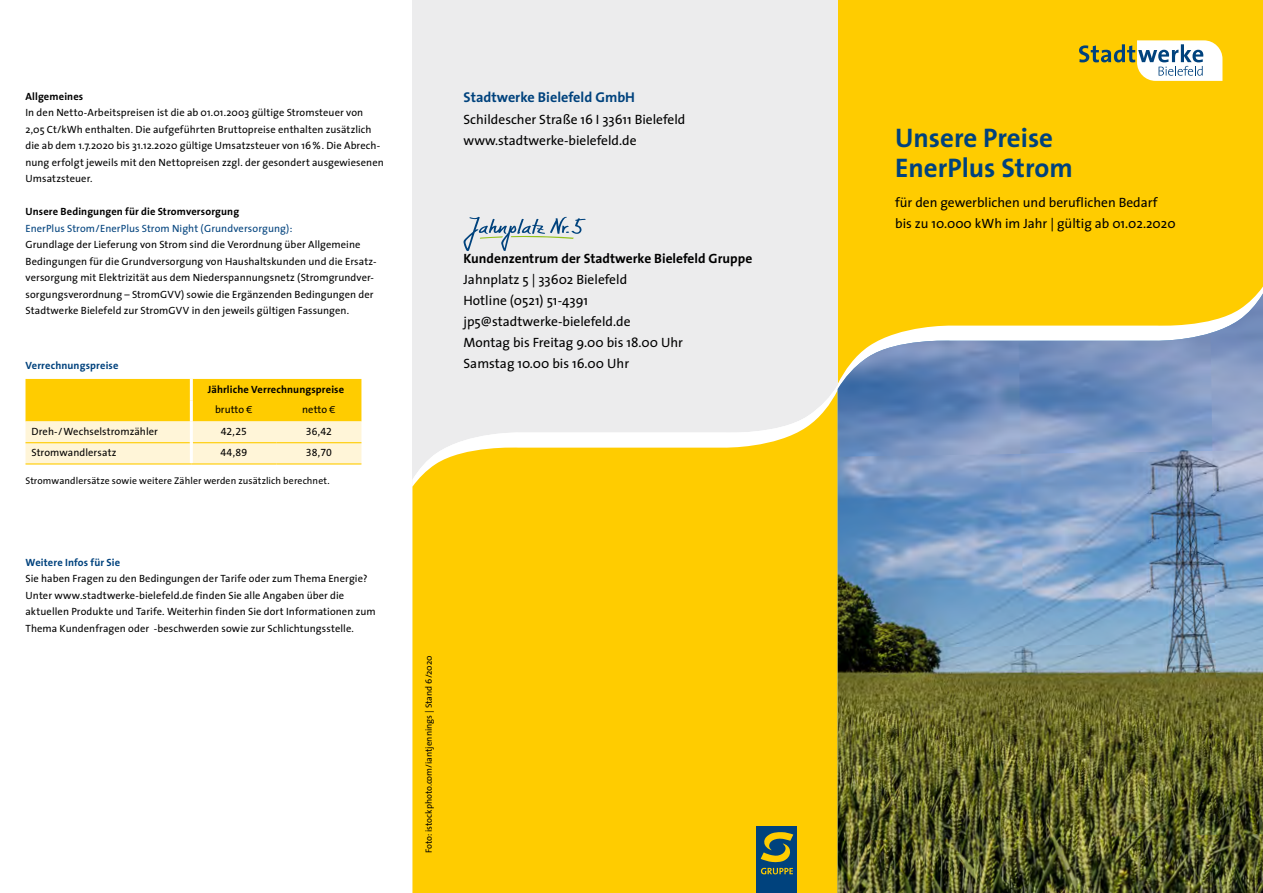
<style>
.page{position:relative;width:1263px;height:893px;background:#fff}
.page>*{position:absolute;margin:0;border:0;box-sizing:border-box;transform-origin:0 0}
.t1{font:700 27px/30px "The Sans";color:#00427d}
.t2{font:700 14.25px "The Sans";color:#00427d}
.t3{font:13.5px/21px "The Sans";color:#000}
.t4{font:700 13.5px "The Sans";color:#000}
.t5{font:10.5px/16.5px "The Sans";letter-spacing:.005em;color:#000}
.t6{font:700 10.5px/19.2px "The Sans";letter-spacing:.01em;color:#000}
.t7{font:10.5px "The Sans";letter-spacing:.005em;color:#00427d}
.t8{font:700 10.5px "The Sans";letter-spacing:.015em;color:#00427d}
.t9{font:10.5px "The Sans Expert";letter-spacing:.01em;color:#000}
.t10{font:9.75px "The Sans";letter-spacing:.01em;color:#000}
.t11{font:9px "The Sans";color:#000}
.s1{font-weight:400}
.s2{font-family:"Eurozeichen";font-weight:400}
.s3{font-family:"Eurozeichen"}
</style>
<div class="page">
<div style="left:838px;top:0;width:425px;height:893px;background:#fc0"></div>
<div style="left:412px;top:0;width:426px;height:893px;background:#ececed"></div>
<svg style="left:412px;top:390px;width:426px;height:503px;background:#fdd01b"></svg>
<svg style="left:26px;top:379px;width:335px;height:84px;background:#ffe069"></svg>
<hr style="left:26px;top:442px;width:164px;height:1px;background:#fc0">
<hr style="left:193px;top:442px;width:83px;height:1px;background:#fc0">
<hr style="left:276px;top:442px;width:85px;height:1px;background:#fc0">
<hr style="left:190px;top:379px;width:3px;height:21px;background:#fff">
<hr style="left:190px;top:400px;width:3px;height:21px;background:#fff">
<hr style="left:190px;top:421px;width:3px;height:22px;background:#fff">
<hr style="left:190px;top:443px;width:3px;height:20px;background:#fff">
<hr style="left:26px;top:463px;width:165px;height:2px;background:#fc0">
<hr style="left:191px;top:463px;width:85px;height:2px;background:#fc0">
<hr style="left:276px;top:463px;width:85px;height:2px;background:#fc0">
<svg style="left:1079px;top:40px;width:143px;height:41px"></svg>
<div style="left:757px;top:827px;width:40px;height:52px;background:#00427d"></div>
<svg style="left:761px;top:832px;width:32px;height:30px"></svg>
<svg style="left:761px;top:868px;width:32px;height:6px"></svg>
<div style="left:757px;top:880px;width:40px;height:13px;background:#00427d"></div>
<img style="left:838px;top:294px;width:425px;height:599px">
<svg style="left:463px;top:217px;width:123px;height:34px"></svg>
<p class="t6" style="left:26px;top:86px;width:59px">Allgemeines</p>
<p class="t5" style="left:26px;top:104px;width:360px">In den Netto-Arbeitspreisen ist die ab 01.01.2003 gültige Stromsteuer von 2,05 Ct/kWh enthalten. Die aufgeführten Bruttopreise enthalten zusätzlich die ab dem 1.7.2020 bis 31.12.2020 gültige Umsatzsteuer von 16%. Die Abrech&shy;nung erfolgt jeweils mit den Nettopreisen zzgl. der gesondert ausgewiesenen Umsatzsteuer.</p>
<p class="t6" style="left:26px;top:202px;width:215px">Unsere Bedingungen für die Stromversorgung</p>
<p class="t7" style="left:26px;top:219px;width:269px">EnerPlus Strom/EnerPlus Strom Night (Grundversorgung):</p>
<p class="t5" style="left:26px;top:236px;width:353px">Grundlage der Lieferung von Strom sind die Verordnung über Allgemeine Bedingungen für die Grundversorgung von Haushaltskunden und die Ersatz&shy;versorgung mit Elektrizität aus dem Niederspannungsnetz (Stromgrundver&shy;sorgungsverordnung – StromGVV) sowie die Ergänzenden Bedingungen der Stadtwerke Bielefeld zur StromGVV in den jeweils gültigen Fassungen.</p>
<p class="t8" style="left:26px;top:357px;width:94px">Verrechnungspreise</p>
<p class="t6" style="left:215px;top:380px;width:131px;text-indent:-7px">Jährliche Verrechnungspreise <span class="s1">brutto</span> <span class="s2">a</span></p>
<p class="t5" style="left:302px;top:400px;width:35px">netto <span class="s3">a</span></p>
<p class="t5" style="left:32px;top:423px;width:128px">Dreh-/Wechselstromzähler</p>
<p class="t9" style="left:221px;top:423px;width:28px">42,25</p>
<p class="t9" style="left:306px;top:423px;width:28px">36,42</p>
<p class="t5" style="left:32px;top:444px;width:87px">Stromwandlersatz</p>
<p class="t9" style="left:220px;top:444px;width:28px">44,89</p>
<p class="t9" style="left:306px;top:444px;width:28px">38,70</p>
<p class="t10" style="left:26px;top:473px;width:306px">Stromwandlersätze sowie weitere Zähler werden zusätzlich berechnet.</p>
<p class="t8" style="left:26px;top:553px;width:96px">Weitere Infos für Sie</p>
<p class="t5" style="left:26px;top:570px;width:352px">Sie haben Fragen zu den Bedingungen der Tarife oder zum Thema Energie?<br>Unter www.stadtwerke-bielefeld.de finden Sie alle Angaben über die aktuellen Produkte und Tarife. Weiterhin finden Sie dort Informationen zum Thema Kundenfragen oder -beschwerden sowie zur Schlichtungsstelle.</p>
<h2 class="t2" style="left:463px;top:86px;width:173px">Stadtwerke Bielefeld GmbH</h2>
<p class="t3" style="left:463px;top:108px;width:223px">Schildescher Straße 16 I 33611 Bielefeld www.stadtwerke-bielefeld.de</p>
<p class="t4" style="left:463px;top:247px;width:290px">Kundenzentrum der Stadtwerke Bielefeld Gruppe</p>
<p class="t3" style="left:463px;top:269px;width:221px">Jahnplatz 5 | 33602 Bielefeld<br>Hotline (0521) 51-4391 jp5@stadtwerke-bielefeld.de<br>Montag bis Freitag 9.00 bis 18.00 Uhr<br>Samstag 10.00 bis 16.00 Uhr</p>
<p class="t11" style="left:421px;top:853px;width:200px;rotate:-90deg">Foto: istockphoto.com/iantjennings | Stand 6/2020</p>
<h1 class="t1" style="left:895px;top:122px;width:179px">Unsere Preise<br>EnerPlus Strom</h1>
<p class="t3" style="left:895px;top:191px;width:282px">für den gewerblichen und beruflichen Bedarf bis zu 10.000 kWh im Jahr | gültig ab 01.02.2020</p>
</div>
